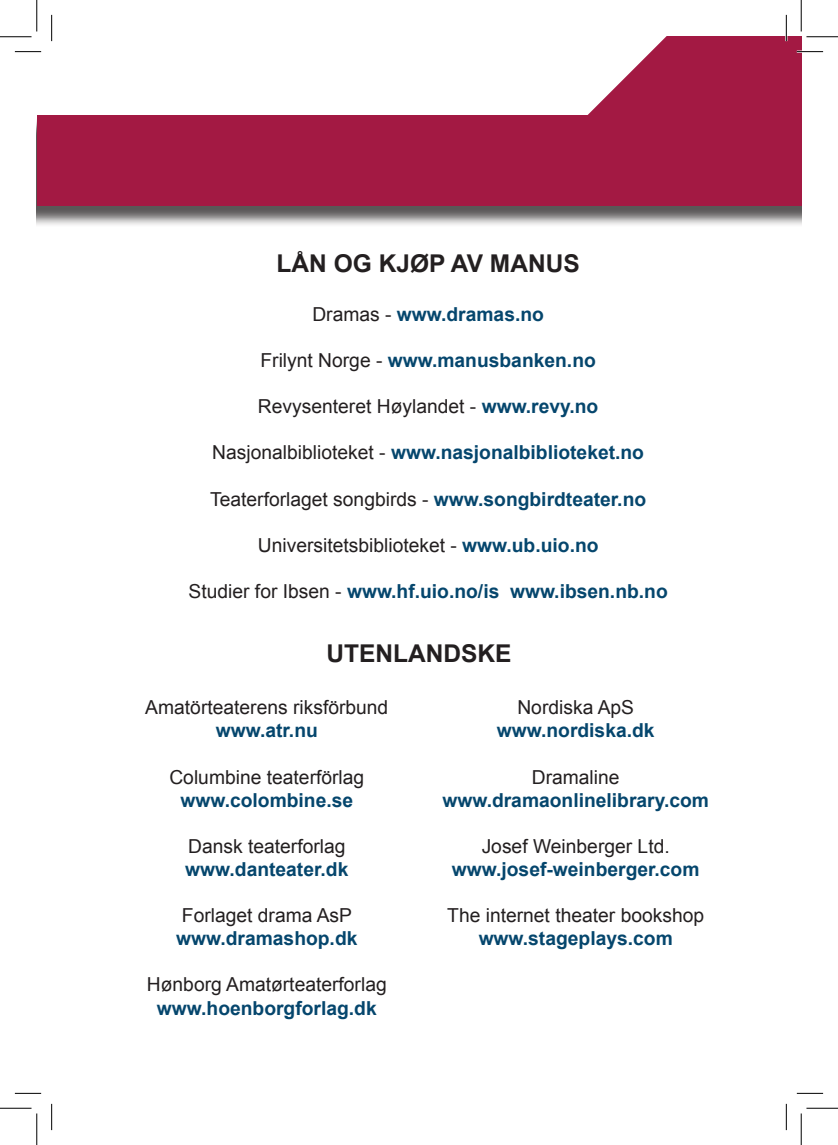
<style>
.page{position:relative;width:838px;height:1145px;background:#fff}
.page>*{position:absolute;margin:0;border:0;box-sizing:border-box;transform-origin:0 0}
.t1{font:700 24.5px "Arial";color:#231f20}
.t2{font:700 19.25px "Arial";color:#05466d}
.t3{font:19.25px "Arial";color:#231f20}
.s1{font-weight:400;color:#231f20}
.s2{font-weight:700;color:#05466d}
</style>
<div class="page">
<div style="left:37px;top:118px;width:764px;height:109px;background:#231f20;opacity:.75"></div>
<div style="left:37px;top:115px;width:764px;height:91px;background:#a31943"></div>
<svg style="left:15px;top:51px;width:26px;height:1px"></svg>
<svg style="left:15px;top:1093px;width:26px;height:1px"></svg>
<svg style="left:796px;top:1093px;width:27px;height:1px"></svg>
<svg style="left:51px;top:15px;width:1px;height:26px"></svg>
<svg style="left:51px;top:1104px;width:1px;height:26px"></svg>
<svg style="left:587px;top:15px;width:236px;height:101px"></svg>
<svg style="left:786px;top:1104px;width:1px;height:26px"></svg>
<hr style="left:806px;top:36px;width:31px;height:2px;background:#fff">
<hr style="left:800px;top:0;width:2px;height:31px;background:#fff">
<hr style="left:0;top:36px;width:32px;height:1px;background:#000">
<hr style="left:806px;top:36px;width:31px;height:1px;background:#000">
<hr style="left:0;top:1108px;width:32px;height:1px;background:#000">
<hr style="left:806px;top:1108px;width:31px;height:1px;background:#000">
<hr style="left:36px;top:0;width:1px;height:31px;background:#000">
<hr style="left:36px;top:1113px;width:1px;height:32px;background:#000">
<hr style="left:800px;top:0;width:1px;height:31px;background:#000">
<hr style="left:800px;top:1113px;width:1px;height:32px;background:#000">
<p class="t1" style="left:276px;top:248px;width:305px">LÅN OG KJØP AV MANUS</p>
<p class="t2" style="left:312px;top:301px;width:233px"><span class="s1">Dramas -</span> www.dramas.no</p>
<p class="t2" style="left:260px;top:347px;width:337px"><span class="s1">Frilynt Norge -</span> www.manusbanken.no</p>
<p class="t3" style="left:258px;top:394px;width:342px">Revysenteret Høylandet - <span class="s2">www.revy.no</span></p>
<p class="t2" style="left:212px;top:440px;width:433px"><span class="s1">Nasjonalbiblioteket -</span> www.nasjonalbiblioteket.no</p>
<p class="t3" style="left:210px;top:486px;width:437px">Teaterforlaget songbirds - <span class="s2">www.songbirdteater.no</span></p>
<p class="t3" style="left:258px;top:532px;width:342px">Universitetsbiblioteket - <span class="s2">www.ub.uio.no</span></p>
<p class="t2" style="left:188px;top:578px;width:480px"><span class="s1">Studier for Ibsen -</span> www.hf.uio.no/is www.ibsen.nb.no</p>
<p class="t1" style="left:326px;top:637px;width:187px">UTENLANDSKE</p>
<p class="t3" style="left:145px;top:695px;width:244px">Amatörteaterens riksförbund</p>
<p class="t2" style="left:216px;top:718px;width:103px">www.atr.nu</p>
<p class="t3" style="left:169px;top:764px;width:196px">Columbine teaterförlag</p>
<p class="t2" style="left:180px;top:787px;width:174px">www.colombine.se</p>
<p class="t3" style="left:188px;top:833px;width:159px">Dansk teaterforlag</p>
<p class="t2" style="left:185px;top:857px;width:164px">www.danteater.dk</p>
<p class="t3" style="left:182px;top:903px;width:172px">Forlaget drama AsP</p>
<p class="t2" style="left:176px;top:926px;width:183px">www.dramashop.dk</p>
<p class="t3" style="left:147px;top:972px;width:241px">Hønborg Amatørteaterforlag</p>
<p class="t2" style="left:157px;top:995px;width:221px">www.hoenborgforlag.dk</p>
<p class="t3" style="left:517px;top:695px;width:118px">Nordiska ApS</p>
<p class="t2" style="left:497px;top:718px;width:159px">www.nordiska.dk</p>
<p class="t3" style="left:531px;top:764px;width:89px">Dramaline</p>
<p class="t2" style="left:442px;top:787px;width:268px">www.dramaonlinelibrary.com</p>
<p class="t3" style="left:481px;top:833px;width:189px">Josef Weinberger Ltd.</p>
<p class="t2" style="left:452px;top:857px;width:249px">www.josef-weinberger.com</p>
<p class="t3" style="left:447px;top:903px;width:258px">The internet theater bookshop</p>
<p class="t2" style="left:478px;top:926px;width:195px">www.stageplays.com</p>
</div>
